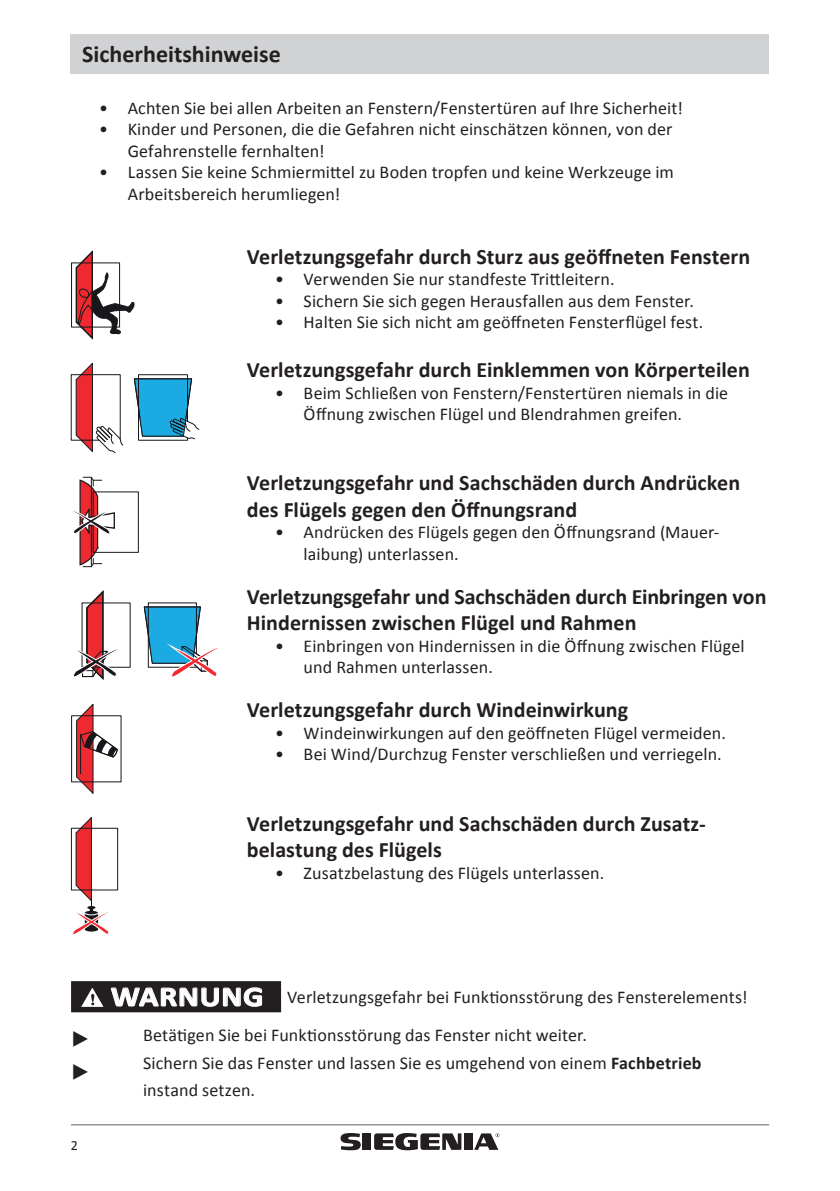
<style>
.page{position:relative;width:840px;height:1191px;background:#fff}
.page>*{position:absolute;margin:0;border:0;box-sizing:border-box;transform-origin:0 0}
.t1{font:36px "Futura Boo";color:#231f20}
.t2{font:700 36px "Futura";color:#231f20}
.t3{font:700 28px "Calibri";letter-spacing:.02em;color:#fff;scale:1.15 1}
.t4{font:700 24px "Calibri";color:#231f20}
.t5{font:700 22px/26.4px "Calibri";color:#231f20}
.t6{font:18px/21.6px "Calibri";letter-spacing:.005em;color:#231f20}
.t7{font:14px "Calibri";color:#231f20}
.s1{font-weight:700}
</style>
<div class="page">
<hr style="left:71px;top:1124px;width:697px;height:1px;background:#939598">
<svg style="left:71px;top:981px;width:210px;height:31px;background:#464344"></svg>
<div style="left:71px;top:263px;width:49px;height:64px;border:1px solid #18181c"></div>
<svg style="left:74px;top:250px;width:60px;height:90px"></svg>
<div style="left:138px;top:374px;width:49px;height:66px;border:1px solid #18181c"></div>
<svg style="left:134px;top:378px;width:65px;height:61px"></svg>
<svg style="left:76px;top:363px;width:48px;height:91px"></svg>
<svg style="left:144px;top:606px;width:74px;height:71px"></svg>
<svg style="left:73px;top:590px;width:46px;height:90px"></svg>
<div style="left:71px;top:828px;width:47px;height:62px;border:1px solid #18181c"></div>
<svg style="left:72px;top:817px;width:39px;height:118px"></svg>
<div style="left:71px;top:715px;width:50px;height:67px;border:1px solid #18181c"></div>
<svg style="left:76px;top:704px;width:41px;height:90px"></svg>
<svg style="left:72px;top:477px;width:43px;height:90px"></svg>
<div style="left:71px;top:34px;width:697px;height:40px;background:#d1d2d4"></div>
<div style="left:362px;top:1133px;width:9px;height:16px;background:#231f20"></div>
<svg style="left:340px;top:1133px;width:20px;height:17px"></svg>
<div style="left:464px;top:1133px;width:8px;height:16px;background:#231f20"></div>
<svg style="left:374px;top:1133px;width:87px;height:17px"></svg>
<svg style="left:474px;top:1133px;width:25px;height:16px"></svg>
<h3 class="t4" style="left:82px;top:39px;width:200px">Sicherheitshinweise</h3>
<p class="t6" style="left:99px;top:97px;width:585px">• Achten Sie bei allen Arbeiten an Fenstern/Fenstertüren auf Ihre Sicherheit!</p>
<p class="t6" style="left:128px;top:118px;width:546px;text-indent:-28px">• Kinder und Personen, die die Gefahren nicht einschätzen können, von der<br>Gefahrenstelle fernhalten!</p>
<p class="t6" style="left:128px;top:162px;width:547px;text-indent:-28px">• Lassen Sie keine Schmiermittel zu Boden tropfen und keine Werkzeuge im<br>Arbeitsbereich herumliegen!</p>
<p class="t5" style="left:247px;top:243px;width:504px">Verletzungsgefahr durch Sturz aus geöffneten Fenstern</p>
<p class="t6" style="left:275px;top:268px;width:340px">• Verwenden Sie nur standfeste Trittleitern.</p>
<p class="t6" style="left:275px;top:290px;width:420px">• Sichern Sie sich gegen Herausfallen aus dem Fenster.</p>
<p class="t6" style="left:275px;top:312px;width:429px">• Halten Sie sich nicht am geöffneten Fensterflügel fest.</p>
<p class="t5" style="left:247px;top:356px;width:504px">Verletzungsgefahr durch Einklemmen von Körperteilen</p>
<p class="t6" style="left:303px;top:382px;width:426px;text-indent:-28px">• Beim Schließen von Fenstern/Fenstertüren niemals in die<br>Öffnung zwischen Flügel und Blendrahmen greifen.</p>
<p class="t5" style="left:247px;top:470px;width:494px">Verletzungsgefahr und Sachschäden durch Andrücken des Flügels gegen den Öffnungsrand</p>
<p class="t6" style="left:303px;top:521px;width:417px;text-indent:-28px">• Andrücken des Flügels gegen den Öffnungsrand (Mauer&shy;laibung) unterlassen.</p>
<p class="t5" style="left:247px;top:583px;width:521px">Verletzungsgefahr und Sachschäden durch Einbringen von<br>Hindernissen zwischen Flügel und Rahmen</p>
<p class="t6" style="left:303px;top:635px;width:442px;text-indent:-28px">• Einbringen von Hindernissen in die Öffnung zwischen Flügel und Rahmen unterlassen.</p>
<p class="t5" style="left:247px;top:696px;width:382px">Verletzungsgefahr durch Windeinwirkung</p>
<p class="t6" style="left:275px;top:722px;width:452px">• Windeinwirkungen auf den geöffneten Flügel vermeiden.</p>
<p class="t6" style="left:275px;top:743px;width:448px">• Bei Wind/Durchzug Fenster verschließen und verriegeln.</p>
<p class="t5" style="left:247px;top:810px;width:460px">Verletzungsgefahr und Sachschäden durch Zusatz&shy;belastung des Flügels</p>
<p class="t6" style="left:275px;top:862px;width:330px">• Zusatzbelastung des Flügels unterlassen.</p>
<h1 class="t1" style="left:71px;top:1017px;width:19px">▸</h1>
<h1 class="t2" style="left:71px;top:1049px;width:19px">▸</h1>
<p class="t7" style="left:71px;top:1136px;width:9px">2</p>
<h2 class="t3" style="left:111px;top:978px;width:134px">WARNUNG</h2>
<p class="t6" style="left:143px;top:977px;width:605px;line-height:38.8px;text-indent:144px">Verletzungsgefahr bei Funktionsstörung des Fensterelements!<br>Betätigen Sie bei Funktionsstörung das Fenster nicht weiter.</p>
<p class="t6" style="left:143px;top:1049px;width:559px;line-height:27.2px">Sichern Sie das Fenster und lassen Sie es umgehend von einem <span class="s1">Fachbetrieb </span>instand setzen.</p>
</div>
